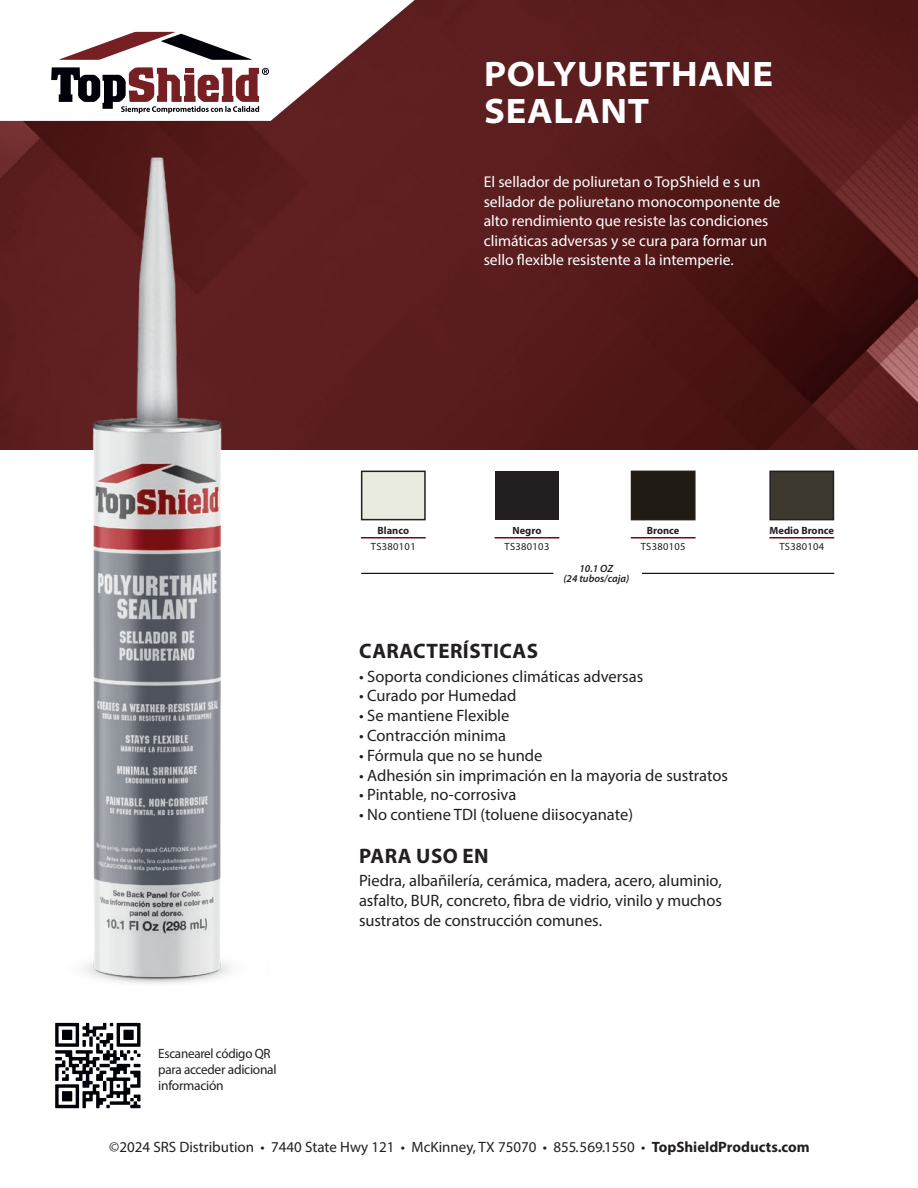
<style>
.page{position:relative;width:918px;height:1188px;background:#fff}
.page>*{position:absolute;margin:0;border:0;box-sizing:border-box;transform-origin:0 0}
.Heading{font:700 semi-expanded 35.55px "Myriad Pro";letter-spacing:.02em;color:#fff}
.Heading-2{font:700 21px "Myriad Pro";letter-spacing:.02em;color:#231f20}
.Bullet_Points{font:16.5px "Myriad Pro";color:#231f20}
.Heading-3{font:15.6px/19.5px "Myriad Pro";color:#fff}
.t1{font:15px "Myriad Pro";color:#231f20}
.t2{font:13.5px/16.2px "Myriad Pro";letter-spacing:-.02em;color:#231f20}
.t3{font:10.5px "Myriad Pro";letter-spacing:.03em;color:#231f20}
.t4{font:700 10.5px "Myriad Pro";color:#231f20}
.t5{font:italic 600 10.5px/10.5px "Myriad Pro";color:#231f20;text-align:center}
.s1{font-weight:700}
</style>
<div class="page">
<img style="left:0;top:0;width:918px;height:450px">
<svg style="left:0;top:0;width:451px;height:121px"></svg>
<svg style="left:51px;top:32px;width:218px;height:81px"></svg>
<hr style="left:361px;top:573px;width:192px;height:1px;background:#000">
<hr style="left:642px;top:573px;width:192px;height:1px;background:#000">
<img style="left:57px;top:144px;width:211px;height:840px">
<svg style="left:55px;top:1022px;width:86px;height:87px"></svg>
<div style="left:362px;top:471px;width:63px;height:49px;background:#e9ebe0"></div>
<div style="left:361px;top:471px;width:65px;height:49px;border:2px solid #231f20"></div>
<hr style="left:361px;top:537px;width:65px;height:1px;background:#730a10">
<hr style="left:769px;top:537px;width:65px;height:1px;background:#730a10">
<hr style="left:631px;top:537px;width:65px;height:1px;background:#730a10">
<div style="left:495px;top:471px;width:64px;height:49px;background:#231f20"></div>
<hr style="left:495px;top:537px;width:64px;height:1px;background:#730a10">
<div style="left:770px;top:471px;width:63px;height:49px;background:#3e392f"></div>
<div style="left:769px;top:471px;width:65px;height:49px;border:2px solid #231f20"></div>
<div style="left:632px;top:471px;width:63px;height:49px;background:#211b16"></div>
<div style="left:631px;top:471px;width:65px;height:49px;border:2px solid #231f20"></div>
<p class="Heading" style="left:484px;top:50px;width:290px">POLYURETHANE</p>
<p class="Heading" style="left:484px;top:87px;width:167px">SEALANT</p>
<p class="Heading-3" style="left:484px;top:172px;width:298px">El sellador de poliuretan o TopShield e s un sellador de poliuretano monocomponente de alto rendimiento que resiste las condiciones climáticas adversas y se cura para formar un sello flexible resistente a la intemperie.</p>
<p class="t4" style="left:378px;top:524px;width:33px">Blanco</p>
<p class="t3" style="left:371px;top:540px;width:46px">TS380101</p>
<p class="t4" style="left:513px;top:524px;width:30px">Negro</p>
<p class="t3" style="left:505px;top:540px;width:46px">TS380103</p>
<p class="t5" style="left:563px;top:563px;width:67px">10.1 OZ<br>(24 tubos/caja)</p>
<p class="t4" style="left:647px;top:524px;width:34px">Bronce</p>
<p class="t3" style="left:641px;top:540px;width:46px">TS380105</p>
<p class="t4" style="left:770px;top:524px;width:66px">Medio Bronce</p>
<p class="t3" style="left:779px;top:540px;width:46px">TS380104</p>
<p class="t2" style="left:158px;top:1045px;width:120px">Escanearel código QR para acceder adicional información</p>
<p class="Heading-2" style="left:359px;top:637px;width:180px">CARACTERÍSTICAS</p>
<p class="Bullet_Points" style="left:359px;top:666px;width:286px">• Soporta condiciones climáticas adversas</p>
<p class="Bullet_Points" style="left:359px;top:686px;width:159px">• Curado por Humedad</p>
<p class="Bullet_Points" style="left:359px;top:706px;width:152px">• Se mantiene Flexible</p>
<p class="Bullet_Points" style="left:359px;top:725px;width:149px">• Contracción minima</p>
<p class="Bullet_Points" style="left:359px;top:745px;width:185px">• Fórmula que no se hunde</p>
<p class="Bullet_Points" style="left:359px;top:765px;width:371px">• Adhesión sin imprimación en la mayoria de sustratos</p>
<p class="Bullet_Points" style="left:359px;top:785px;width:159px">• Pintable, no-corrosiva</p>
<p class="Bullet_Points" style="left:359px;top:805px;width:276px">• No contiene TDI (toluene diisocyanate)</p>
<p class="Heading-2" style="left:359px;top:842px;width:131px">PARA USO EN</p>
<p class="Bullet_Points" style="left:359px;top:870px;width:364px">Piedra, albañilería, cerámica, madera, acero, aluminio,</p>
<p class="Bullet_Points" style="left:359px;top:890px;width:364px">asfalto, BUR, concreto, fibra de vidrio, vinilo y muchos</p>
<p class="Bullet_Points" style="left:359px;top:910px;width:245px">sustratos de construcción comunes.</p>
<p class="t1" style="left:109px;top:1138px;width:702px">©2024 SRS Distribution • 7440 State Hwy 121 • McKinney, TX 75070 • 855.569.1550 • <span class="s1">TopShieldProducts.com</span></p>
</div>
